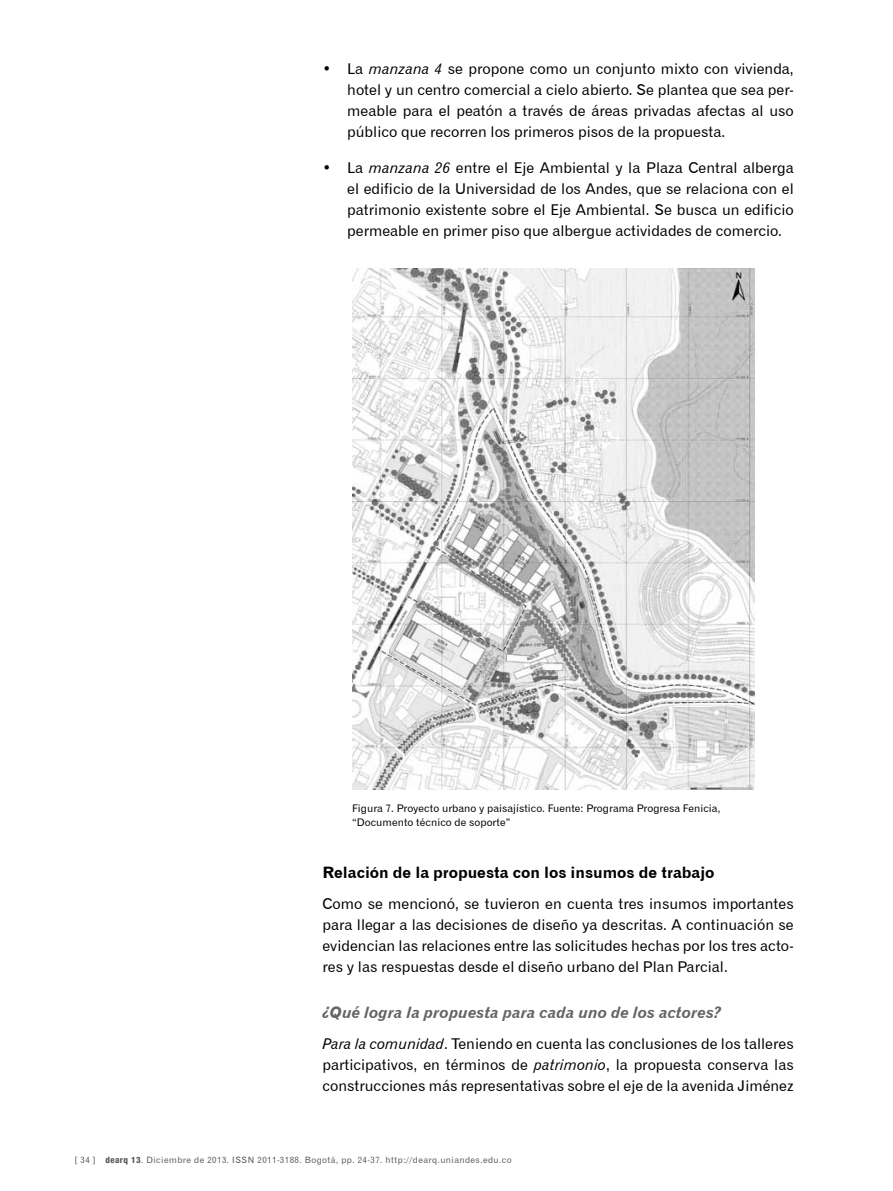
<style>
.page{position:relative;width:893px;height:1191px;background:#fff}
.page>*{position:absolute;margin:0;border:0;box-sizing:border-box;transform-origin:0 0}
.t1{font:15.75px "Gothic 720 BT Bold Italic B";color:#636466}
.t2{font:15.75px "Gothic 720 BT Bold B";color:#000}
.t3{font:14.88px/21px "Gothic 720 BT Roman B";color:#000;text-align:justify}
.t4{font:10.5px/14px "Gothic 720 BT Roman B";letter-spacing:.005em;color:#000}
.t5{font:8.75px "Gothic 720 BT Roman B";letter-spacing:.05em;color:#58595b}
.s1{font-family:"Gothic 720 BT Italic B"}
.s2{font-family:"Helvetica 87";font-weight:800;font-stretch:condensed}
</style>
<div class="page">
<img style="left:352px;top:268px;width:402px;height:521px">
<p class="t3" style="left:347px;top:58px;width:448px;text-indent:-25px">• La <span class="s1">manzana 4</span> se propone como un conjunto mixto con vivienda, hotel y un centro comercial a cielo abierto. Se plantea que sea per&shy;meable para el peatón a través de áreas privadas afectas al uso público que recorren los primeros pisos de la propuesta.</p>
<p class="t3" style="left:347px;top:157px;width:448px;text-indent:-25px">• La <span class="s1">manzana 26</span> entre el Eje Ambiental y la Plaza Central alberga el edificio de la Universidad de los Andes, que se relaciona con el patrimonio existente sobre el Eje Ambiental. Se busca un edificio permeable en primer piso que albergue actividades de comercio.</p>
<p class="t4" style="left:352px;top:801px;width:370px">Figura 7. Proyecto urbano y paisajístico. Fuente: Programa Progresa Fenicia, “Documento técnico de soporte”</p>
<p class="t2" style="left:322px;top:862px;width:394px">Relación de la propuesta con los insumos de trabajo</p>
<p class="t3" style="left:322px;top:893px;width:473px">Como se mencionó, se tuvieron en cuenta tres insumos importantes para llegar a las decisiones de diseño ya descritas. A continuación se evidencian las relaciones entre las solicitudes hechas por los tres acto&shy;res y las respuestas desde el diseño urbano del Plan Parcial.</p>
<p class="t1" style="left:322px;top:1002px;width:400px">¿Qué logra la propuesta para cada uno de los actores?</p>
<p class="t3" style="left:322px;top:1032px;width:473px"><span class="s1">Para la comunidad</span>. Teniendo en cuenta las conclusiones de los talleres participativos, en términos de <span class="s1">patrimonio</span>, la propuesta conserva las construcciones más representativas sobre el eje de la avenida Jiménez</p>
<p class="t5" style="left:74px;top:1154px;width:439px">[ 34 ] <span class="s2">dearq 13</span>. Diciembre de 2013. ISSN 2011-3188. Bogotá, pp. 24-37. http://dearq.uniandes.edu.co</p>
</div>
